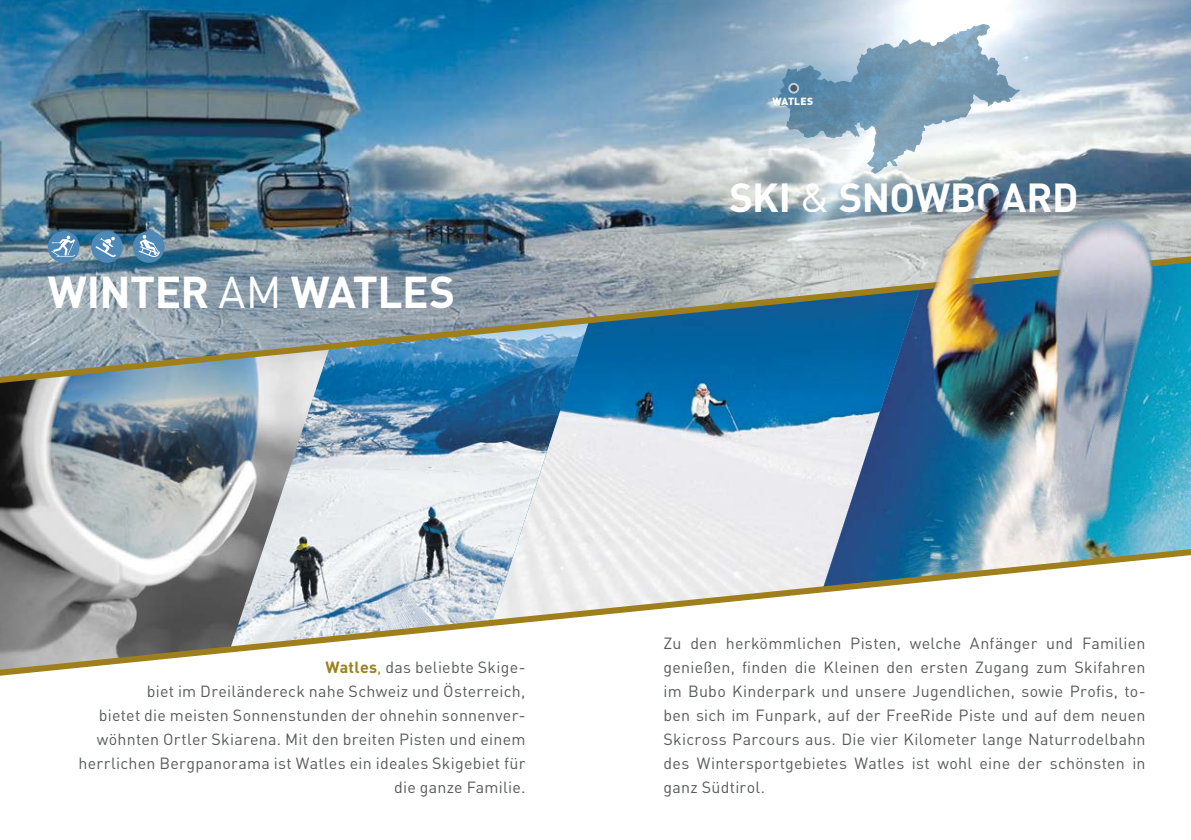
<style>
.page{position:relative;width:1191px;height:840px;background:#fff}
.page>*{position:absolute;margin:0;border:0;box-sizing:border-box;transform-origin:0 0}
.t1{font:700 44px "DIN";letter-spacing:-.015em;color:#fff}
.t2{font:700 40px "DIN";letter-spacing:-.015em;color:#fff}
.t3{font:16px/24px "DIN";letter-spacing:.015em;color:#58595b;text-align:right}
.t4{font:900 10.2px "DIN";letter-spacing:.02em;color:#fff}
.s1{font-weight:400}
.s2{font-family:"DIN Bold Alternate";color:#9e7f1b}
.s3{color:#9e7f1b}
</style>
<div class="page">
<img style="left:0;top:0;width:1191px;height:250px">
<img style="left:330px;top:388px;width:162px;height:154px">
<img style="left:0;top:388px;width:330px;height:154px">
<img style="left:492px;top:388px;width:330px;height:154px">
<div style="left:48px;top:231px;width:32px;height:31px;background:#4e88b7;border-radius:50%"></div>
<svg style="left:51px;top:235px;width:24px;height:15px"></svg>
<div style="left:91px;top:231px;width:32px;height:31px;background:#4e88b7;border-radius:50%"></div>
<svg style="left:95px;top:237px;width:20px;height:13px"></svg>
<div style="left:133px;top:231px;width:32px;height:32px;background:#4e88b7;border-radius:50%"></div>
<svg style="left:139px;top:235px;width:21px;height:15px"></svg>
<img style="left:777px;top:24px;width:242px;height:150px">
<svg style="left:0;top:250px;width:822px;height:138px;background:#6f92a6"></svg>
<img style="left:822px;top:118px;width:369px;height:424px">
<div style="left:789px;top:84px;width:9px;height:9px;background:#58595b;border-radius:50%"></div>
<div style="left:788px;top:83px;width:11px;height:11px;border:2px solid #b3d1e8;border-radius:50%"></div>
<svg style="left:0;top:542px;width:1191px;height:134px"></svg>
<h1 class="t1" style="left:48px;top:263px;width:409px">WINTER <span class="s1">AM</span> WATLES</h1>
<p class="t3" style="left:78px;top:654px;width:448px"><span class="s2">Watles</span><span class="s3">,</span> das beliebte Skige-<br>biet im Dreiländereck nahe Schweiz und Österreich,<br>bietet die meisten Sonnenstunden der ohnehin sonnenver&shy;wöhnten Ortler Skiarena. Mit den breiten Pisten und einem herrlichen Bergpanorama ist Watles ein ideales Skigebiet für die ganze Familie.</p>
<p class="t4" style="left:772px;top:94px;width:42px">WATLES</p>
<h2 class="t2" style="left:729px;top:171px;width:350px">SKI <span class="s1">&amp;</span> SNOWBOARD</h2>
<p class="t3" style="left:663px;top:630px;width:483px;text-align:justify">Zu den herkömmlichen Pisten, welche Anfänger und Familien genießen, finden die Kleinen den ersten Zugang zum Skifahren im Bubo Kinderpark und unsere Jugendlichen, sowie Profis, to&shy;ben sich im Funpark, auf der FreeRide Piste und auf dem neuen Skicross Parcours aus. Die vier Kilometer lange Naturrodelbahn des Wintersportgebietes Watles ist wohl eine der schönsten in ganz Südtirol.</p>
</div>
